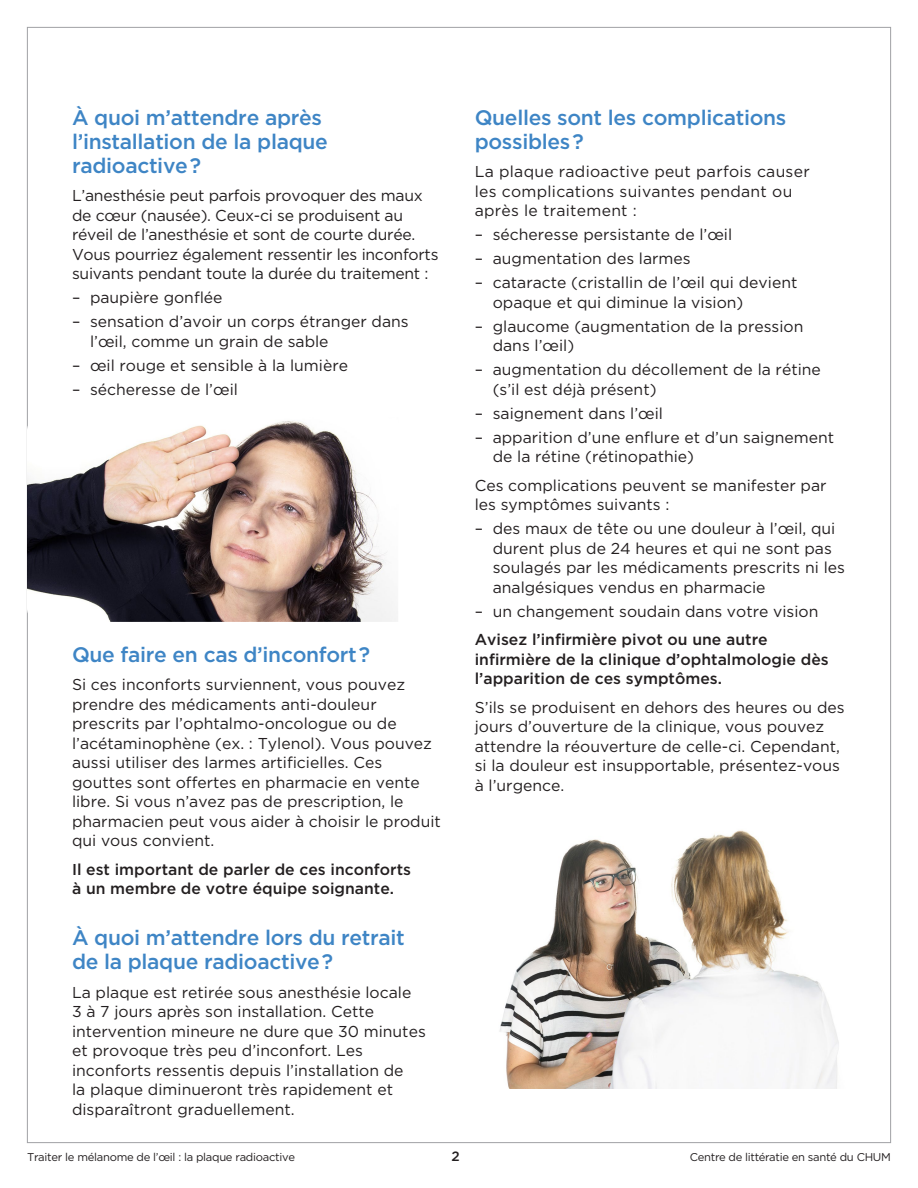
<style>
.page{position:relative;width:918px;height:1188px;background:#fff}
.page>*{position:absolute;margin:0;border:0;box-sizing:border-box;transform-origin:0 0}
.t1{font:500 21px/24px "Gotham";letter-spacing:-.015em;color:#3e85c5}
.t2{font:15.75px/19.5px "Gotham";color:#231f20}
.t3{font:500 15.75px/19.5px "Gotham";color:#231f20}
.t4{font:500 13.5px "Gotham";color:#231f20}
.t5{font:11.25px "Gotham";letter-spacing:-.025em;color:#231f20}
</style>
<div class="page">
<img style="left:27px;top:417px;width:371px;height:205px">
<img style="left:499px;top:830px;width:340px;height:258px">
<h1 class="t1" style="left:72px;top:105px;width:257px">À quoi m’attendre après l’installation de la plaque radioactive?</h1>
<p class="t2" style="left:72px;top:186px;width:368px">L’anesthésie peut parfois provoquer des maux de cœur (nausée). Ceux-ci se produisent au réveil de l’anesthésie et sont de courte durée.<br>Vous pourriez également ressentir les inconforts suivants pendant toute la durée du traitement :</p>
<p class="t2" style="left:72px;top:288px;width:152px">– paupière gonflée</p>
<p class="t2" style="left:90px;top:312px;width:320px;text-indent:-18px">– sensation d’avoir un corps étranger dans l’œil, comme un grain de sable</p>
<p class="t2" style="left:72px;top:355px;width:278px">– œil rouge et sensible à la lumière</p>
<p class="t2" style="left:72px;top:379px;width:167px">– sécheresse de l’œil</p>
<h1 class="t1" style="left:72px;top:642px;width:300px">Que faire en cas d’inconfort?</h1>
<p class="t2" style="left:72px;top:675px;width:370px">Si ces inconforts surviennent, vous pouvez prendre des médicaments anti-douleur prescrits par l’ophtalmo-oncologue ou de l’acétaminophène (ex. : Tylenol). Vous pouvez aussi utiliser des larmes artificielles. Ces gouttes sont offertes en pharmacie en vente libre. Si vous n’avez pas de prescription, le pharmacien peut vous aider à choisir le produit qui vous convient.</p>
<p class="t3" style="left:72px;top:859px;width:341px">Il est important de parler de ces inconforts à un membre de votre équipe soignante.</p>
<h1 class="t1" style="left:72px;top:926px;width:334px">À quoi m’attendre lors du retrait de la plaque radioactive?</h1>
<p class="t2" style="left:72px;top:982px;width:355px">La plaque est retirée sous anesthésie locale<br>3 à 7 jours après son installation. Cette intervention mineure ne dure que 30 minutes et provoque très peu d’inconfort. Les inconforts ressentis depuis l’installation de<br>la plaque diminueront très rapidement et disparaîtront graduellement.</p>
<h1 class="t1" style="left:475px;top:105px;width:313px">Quelles sont les complications possibles?</h1>
<p class="t2" style="left:475px;top:162px;width:336px">La plaque radioactive peut parfois causer les complications suivantes pendant ou après le traitement :</p>
<p class="t2" style="left:475px;top:225px;width:259px">– sécheresse persistante de l’œil</p>
<p class="t2" style="left:475px;top:249px;width:218px">– augmentation des larmes</p>
<p class="t2" style="left:493px;top:273px;width:306px;text-indent:-18px">– cataracte (cristallin de l’œil qui devient opaque et qui diminue la vision)</p>
<p class="t2" style="left:493px;top:316px;width:312px;text-indent:-18px">– glaucome (augmentation de la pression dans l’œil)</p>
<p class="t2" style="left:493px;top:360px;width:330px;text-indent:-18px">– augmentation du décollement de la rétine (s’il est déjà présent)</p>
<p class="t2" style="left:475px;top:403px;width:190px">– saignement dans l’œil</p>
<p class="t2" style="left:493px;top:427px;width:343px;text-indent:-18px">– apparition d’une enflure et d’un saignement de la rétine (rétinopathie)</p>
<p class="t2" style="left:475px;top:475px;width:353px">Ces complications peuvent se manifester par les symptômes suivants :</p>
<p class="t2" style="left:493px;top:519px;width:354px;text-indent:-18px">– des maux de tête ou une douleur à l’œil, qui durent plus de 24 heures et qui ne sont pas soulagés par les médicaments prescrits ni les analgésiques vendus en pharmacie</p>
<p class="t2" style="left:475px;top:601px;width:345px">– un changement soudain dans votre vision</p>
<p class="t3" style="left:475px;top:630px;width:356px">Avisez l’infirmière pivot ou une autre infirmière de la clinique d’ophtalmologie dès l’apparition de ces symptômes.</p>
<p class="t2" style="left:475px;top:697px;width:371px">S’ils se produisent en dehors des heures ou des jours d’ouverture de la clinique, vous pouvez attendre la réouverture de celle-ci. Cependant, si la douleur est insupportable, présentez-vous à l’urgence.</p>
<p class="t5" style="left:27px;top:1150px;width:270px">Traiter le mélanome de l’œil : la plaque radioactive</p>
<p class="t4" style="left:451px;top:1148px;width:10px">2</p>
<p class="t5" style="left:690px;top:1150px;width:203px">Centre de littératie en santé du CHUM</p>
</div>
